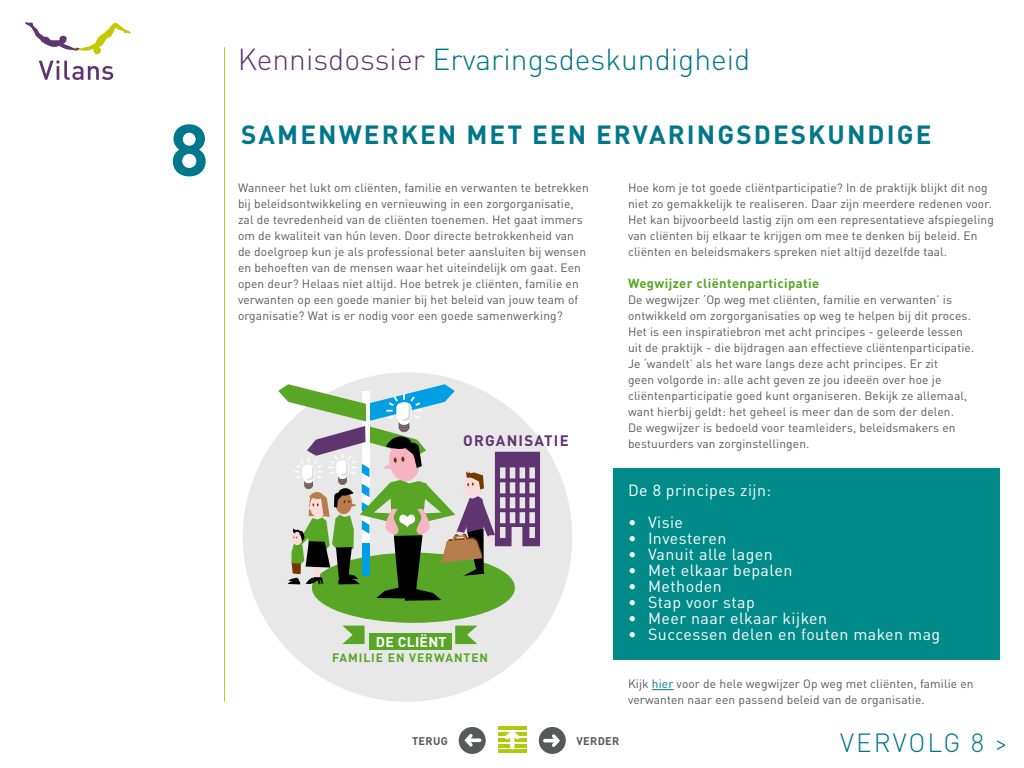
<style>
.page{position:relative;width:1024px;height:768px;background:#fff}
.page>*{position:absolute;margin:0;border:0;box-sizing:border-box;transform-origin:0 0}
.t1{font:700 72px "DINOT";color:#00778a}
.t2{font:300 30px "DINOT";color:#00778a}
.t3{font:700 26px "DINOT";letter-spacing:.08em;color:#00778a}
.t4{font:300 26px "DINOT";letter-spacing:.075em;color:#00778a}
.t5{font:16px "DINOT";letter-spacing:.03em;color:#fff}
.t6{font:700 15px "DINOT";letter-spacing:.08em;color:#5f3470}
.t7{font:700 14px "DINOT";letter-spacing:.02em;color:#fff}
.t8{font:700 13px "DINOT";letter-spacing:.03em;color:#59a627}
.t9{font:12px/16px "DINOT";letter-spacing:.01em;color:#58595b}
.t10{font:700 12px "DINOT";letter-spacing:.08em;color:#59a627}
.t11{font:700 11px "DINOT";letter-spacing:.03em;color:#58595b}
.s1{color:#613670}
.s2{color:#00778a}
</style>
<div class="page">
<hr style="left:498px;top:744px;width:29px;height:3px;background:#afca0b">
<hr style="left:498px;top:750px;width:29px;height:3px;background:#afca0b">
<hr style="left:498px;top:738px;width:29px;height:4px;background:#afca0b">
<hr style="left:498px;top:732px;width:29px;height:4px;background:#afca0b">
<hr style="left:498px;top:727px;width:29px;height:3px;background:#afca0b">
<svg style="left:505px;top:732px;width:15px;height:18px"></svg>
<div style="left:613px;top:468px;width:387px;height:192px;background:#008a89"></div>
<svg style="left:652px;top:689px;width:22px;height:1px"></svg>
<svg style="left:458px;top:726px;width:29px;height:29px"></svg>
<div style="left:457px;top:725px;width:31px;height:31px;border:2px solid #fff;border-radius:50%"></div>
<svg style="left:464px;top:734px;width:17px;height:13px"></svg>
<svg style="left:538px;top:726px;width:29px;height:29px"></svg>
<div style="left:537px;top:725px;width:31px;height:31px;border:2px solid #fff;border-radius:50%"></div>
<svg style="left:543px;top:734px;width:17px;height:13px"></svg>
<svg style="left:39px;top:61px;width:74px;height:19px"></svg>
<svg style="left:25px;top:22px;width:106px;height:32px"></svg>
<hr style="left:224px;top:47px;width:1px;height:655px;background:#c3c910">
<div style="left:243px;top:372px;width:329px;height:330px;background:#e8e8e8;border-radius:50%"></div>
<div style="left:312px;top:553px;width:203px;height:70px;background:#59a627;border-radius:50%"></div>
<svg style="left:342px;top:626px;width:23px;height:18px"></svg>
<svg style="left:455px;top:626px;width:22px;height:18px"></svg>
<div style="left:369px;top:633px;width:82px;height:17px;background:#59a627"></div>
<svg style="left:278px;top:383px;width:262px;height:218px"></svg>
<h1 class="t1" style="left:170px;top:103px;width:41px">8</h1>
<h2 class="t2" style="left:238px;top:41px;width:514px"><span class="s1">Kennisdossier</span> Ervaringsdeskundigheid</h2>
<h3 class="t3" style="left:241px;top:118px;width:692px">SAMENWERKEN MET EEN ERVARINGSDESKUNDIGE</h3>
<p class="t9" style="left:238px;top:179px;width:352px">Wanneer het lukt om cliënten, familie en verwanten te betrekken bij beleidsontwikkeling en vernieuwing in een zorgorganisatie, zal de tevredenheid van de cliënten toenemen. Het gaat immers om de kwaliteit van hún leven. Door directe betrokkenheid van de doelgroep kun je als professional beter aansluiten bij wensen en behoeften van de mensen waar het uiteindelijk om gaat. Een open deur? Helaas niet altijd. Hoe betrek je cliënten, familie en verwanten op een goede manier bij het beleid van jouw team of organisatie? Wat is er nodig voor een goede samenwerking?</p>
<p class="t9" style="left:628px;top:179px;width:367px">Hoe kom je tot goede cliëntparticipatie? In de praktijk blijkt dit nog niet zo gemakkelijk te realiseren. Daar zijn meerdere redenen voor.<br>Het kan bijvoorbeeld lastig zijn om een representatieve afspiegeling van cliënten bij elkaar te krijgen om mee te denken bij beleid. En cliënten en beleidsmakers spreken niet altijd dezelfde taal.</p>
<p class="t8" style="left:628px;top:275px;width:193px">Wegwijzer cliëntenparticipatie</p>
<p class="t9" style="left:628px;top:291px;width:348px">De wegwijzer ‘Op weg met cliënten, familie en verwanten’ is ontwikkeld om zorgorganisaties op weg te helpen bij dit proces.<br>Het is een inspiratiebron met acht principes - geleerde lessen uit de praktijk - die bijdragen aan effectieve cliëntenparticipatie.<br>Je ‘wandelt’ als het ware langs deze acht principes. Er zit<br>geen volgorde in: alle acht geven ze jou ideeën over hoe je cliëntenparticipatie goed kunt organiseren. Bekijk ze allemaal, want hierbij geldt: het geheel is meer dan de som der delen.<br>De wegwijzer is bedoeld voor teamleiders, beleidsmakers en bestuurders van zorginstellingen.</p>
<h3 class="t5" style="left:628px;top:480px;width:145px">De 8 principes zijn:</h3>
<h3 class="t5" style="left:628px;top:512px;width:57px">• Visie</h3>
<h3 class="t5" style="left:628px;top:528px;width:100px">• Investeren</h3>
<h3 class="t5" style="left:628px;top:544px;width:146px">• Vanuit alle lagen</h3>
<h3 class="t5" style="left:628px;top:560px;width:166px">• Met elkaar bepalen</h3>
<h3 class="t5" style="left:628px;top:576px;width:95px">• Methoden</h3>
<h3 class="t5" style="left:628px;top:592px;width:128px">• Stap voor stap</h3>
<h3 class="t5" style="left:628px;top:608px;width:201px">• Meer naar elkaar kijken</h3>
<h3 class="t5" style="left:628px;top:624px;width:314px">• Successen delen en fouten maken mag</h3>
<p class="t9" style="left:628px;top:675px;width:347px">Kijk <span class="s2">hier</span> voor de hele wegwijzer Op weg met cliënten, familie en verwanten naar een passend beleid van de organisatie.</p>
<p class="t6" style="left:463px;top:431px;width:107px">ORGANISATIE</p>
<p class="t7" style="left:376px;top:633px;width:72px">DE CLIËNT</p>
<p class="t10" style="left:332px;top:650px;width:157px">FAMILIE EN VERWANTEN</p>
<p class="t11" style="left:412px;top:734px;width:37px">TERUG</p>
<p class="t11" style="left:576px;top:734px;width:44px">VERDER</p>
<h3 class="t4" style="left:840px;top:727px;width:169px">VERVOLG 8 &gt;</h3>
</div>
